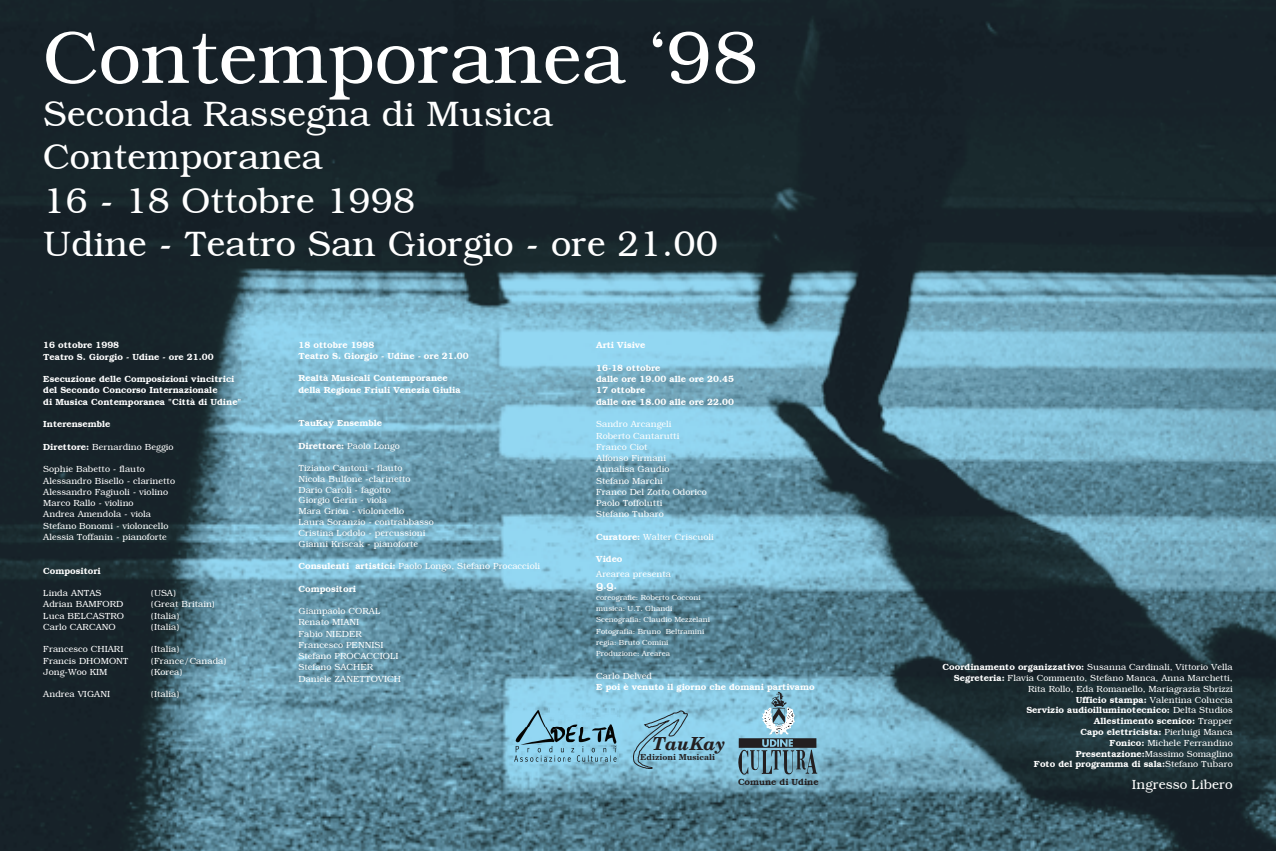
<style>
.page{position:relative;width:1276px;height:851px;background:#fff}
.page>*{position:absolute;margin:0;border:0;box-sizing:border-box;transform-origin:0 0}
.t1{font:300 75px "Bookman";color:#fff}
.t2{font:300 36px/43.2px "Bookman";color:#fff}
.t3{font:italic 700 18px "New Century Schlbk";color:#231f20}
.t4{font:300 13.5px "Bookman";color:#fff}
.t5{font:300 9px/11.2px "Bookman";color:#fff}
.t6{font:600 9px/11.2px "Bookman";color:#fff}
.t7{font:600 9px "Bookman";color:#231f20}
.t8{font:700 8.25px "New Century Schlbk";color:#231f20}
.t9{font:300 7.5px/11.2px "Bookman";color:#fff}
.s1{font-weight:600}
.s2{font-weight:300}
</style>
<div class="page">
<img style="left:0;top:0;width:1276px;height:850px">
<svg style="left:633px;top:710px;width:55px;height:58px;background:#83bed6"></svg>
<svg style="left:738px;top:691px;width:79px;height:83px;background:#78a5b7"></svg>
<img style="left:513px;top:708px;width:105px;height:56px">
<h1 class="t1" style="left:43px;top:12px;width:717px">Contemporanea ‘98</h1>
<h2 class="t2" style="left:43px;top:92px;width:676px">Seconda Rassegna di Musica<br>Contemporanea<br>16 - 18 Ottobre 1998<br>Udine - Teatro San Giorgio - ore 21.00</h2>
<p class="t6" style="left:43px;top:340px;width:172px">16 ottobre 1998<br>Teatro S. Giorgio - Udine - ore 21.00</p>
<p class="t6" style="left:43px;top:373px;width:199px">Esecuzione delle Composizioni vincitrici del Secondo Concorso Internazionale<br>di Musica Contemporanea "Città di Udine"</p>
<p class="t6" style="left:43px;top:418px;width:69px">Interensemble</p>
<p class="t5" style="left:43px;top:441px;width:132px"><span class="s1">Direttore:</span> Bernardino Beggio</p>
<p class="t5" style="left:43px;top:463px;width:133px">Sophie Babetto - flauto<br>Alessandro Bisello - clarinetto<br>Alessandro Fagiuoli - violino<br>Marco Rallo - violino<br>Andrea Amendola - viola<br>Stefano Bonomi - violoncello<br>Alessia Toffanin - pianoforte</p>
<p class="t6" style="left:43px;top:565px;width:59px">Compositori</p>
<p class="t5" style="left:43px;top:587px;width:60px">Linda ANTAS</p>
<p class="t5" style="left:151px;top:587px;width:26px">(USA)</p>
<p class="t5" style="left:43px;top:598px;width:82px">Adrian BAMFORD</p>
<p class="t5" style="left:151px;top:598px;width:65px">(Great Britain)</p>
<p class="t5" style="left:43px;top:610px;width:82px">Luca BELCASTRO</p>
<p class="t5" style="left:151px;top:610px;width:29px">(Italia)</p>
<p class="t5" style="left:43px;top:621px;width:74px">Carlo CARCANO</p>
<p class="t5" style="left:151px;top:621px;width:29px">(Italia)</p>
<p class="t5" style="left:43px;top:643px;width:82px">Francesco CHIARI</p>
<p class="t5" style="left:151px;top:643px;width:29px">(Italia)</p>
<p class="t5" style="left:43px;top:655px;width:87px">Francis DHOMONT</p>
<p class="t5" style="left:151px;top:655px;width:76px">(France/Canada)</p>
<p class="t5" style="left:43px;top:666px;width:66px">Jong-Woo KIM</p>
<p class="t5" style="left:151px;top:666px;width:32px">(Korea)</p>
<p class="t5" style="left:43px;top:688px;width:68px">Andrea VIGANI</p>
<p class="t5" style="left:151px;top:688px;width:29px">(Italia)</p>
<p class="t6" style="left:298px;top:339px;width:172px">18 ottobre 1998<br>Teatro S. Giorgio - Udine - ore 21.00</p>
<p class="t6" style="left:298px;top:372px;width:164px">Realtà Musicali Contemporanee della Regione Friuli Venezia Giulia</p>
<p class="t6" style="left:298px;top:417px;width:85px">TauKay Ensemble</p>
<p class="t6" style="left:298px;top:440px;width:103px">Direttore: <span class="s2">Paolo Longo</span></p>
<p class="t5" style="left:298px;top:462px;width:137px;line-height:10.8px">Tiziano Cantoni - flauto<br>Nicola Bulfone -clarinetto<br>Dario Caroli - fagotto<br>Giorgio Gerin - viola<br>Mara Grion - violoncello<br>Laura Soranzio - contrabbasso<br>Cristina Lodolo - percussioni<br>Gianni Kriscak - pianoforte</p>
<p class="t5" style="left:298px;top:560px;width:243px"><span class="s1">Consulenti artistici:</span> Paolo Longo, Stefano Procaccioli</p>
<p class="t6" style="left:298px;top:583px;width:59px">Compositori</p>
<p class="t5" style="left:298px;top:605px;width:104px">Giampaolo CORAL<br>Renato MIANI<br>Fabio NIEDER<br>Francesco PENNISI<br>Stefano PROCACCIOLI<br>Stefano SACHER<br>Daniele ZANETTOVICH</p>
<p class="t6" style="left:596px;top:340px;width:51px">Arti Visive</p>
<p class="t6" style="left:596px;top:362px;width:139px">16-18 ottobre<br>dalle ore 19.00 alle ore 20.45<br>17 ottobre<br>dalle ore 18.00 alle ore 22.00</p>
<p class="t5" style="left:596px;top:418px;width:112px">Sandro Arcangeli<br>Roberto Cantarutti<br>Franco Ciot<br>Alfonso Firmani<br>Annalisa Gaudio<br>Stefano Marchi<br>Franco Del Zotto Odorico<br>Paolo Toffolutti<br>Stefano Tubaro</p>
<p class="t5" style="left:596px;top:531px;width:119px"><span class="s1">Curatore:</span> Walter Criscuoli</p>
<p class="t6" style="left:596px;top:553px;width:28px">Video</p>
<p class="t5" style="left:596px;top:568px;width:76px">Arearea presenta</p>
<p class="t6" style="left:596px;top:580px;width:22px">Q.Q.</p>
<p class="t9" style="left:596px;top:591px;width:115px">coreografie: Roberto Cocconi musica: U.T. Ghandi<br>Scenografia: Claudio Mezzelani<br>Fotografia: Bruno Beltramini regia: Bruto Comini<br>Produzione: Arearea</p>
<p class="t5" style="left:596px;top:670px;width:57px">Carlo Delved</p>
<p class="t6" style="left:596px;top:681px;width:220px">E poi è venuto il giorno che domani partivamo</p>
<h3 class="t3" style="left:652px;top:731px;width:74px">TauKay</h3>
<p class="t8" style="left:640px;top:751px;width:76px">Edizioni Musicali</p>
<p class="t7" style="left:738px;top:776px;width:82px">Comune di Udine</p>
<p class="t5" style="left:942px;top:661px;width:291px;line-height:10.8px;text-align:right"><span class="s1">Coordinamento organizzativo:</span> Susanna Cardinali, Vittorio Vella <span class="s1">Segreteria:</span> Flavia Commento, Stefano Manca, Anna Marchetti, Rita Rollo, Eda Romanello, Mariagrazia Sbrizzi<br><span class="s1">Ufficio stampa:</span> Valentina Coluccia<br><span class="s1">Servizio audioilluminotecnico:</span> Delta Studios<br><span class="s1">Allestimento scenico:</span> Trapper<br><span class="s1">Capo elettricista:</span> Pierluigi Manca<br><span class="s1">Fonico:</span> Michele Ferrandino<br><span class="s1">Presentazione:</span>Massimo Somaglino<br><span class="s1">Foto del programma di sala:</span>Stefano Tubaro</p>
<h3 class="t4" style="left:1132px;top:776px;width:102px">Ingresso Libero</h3>
</div>
